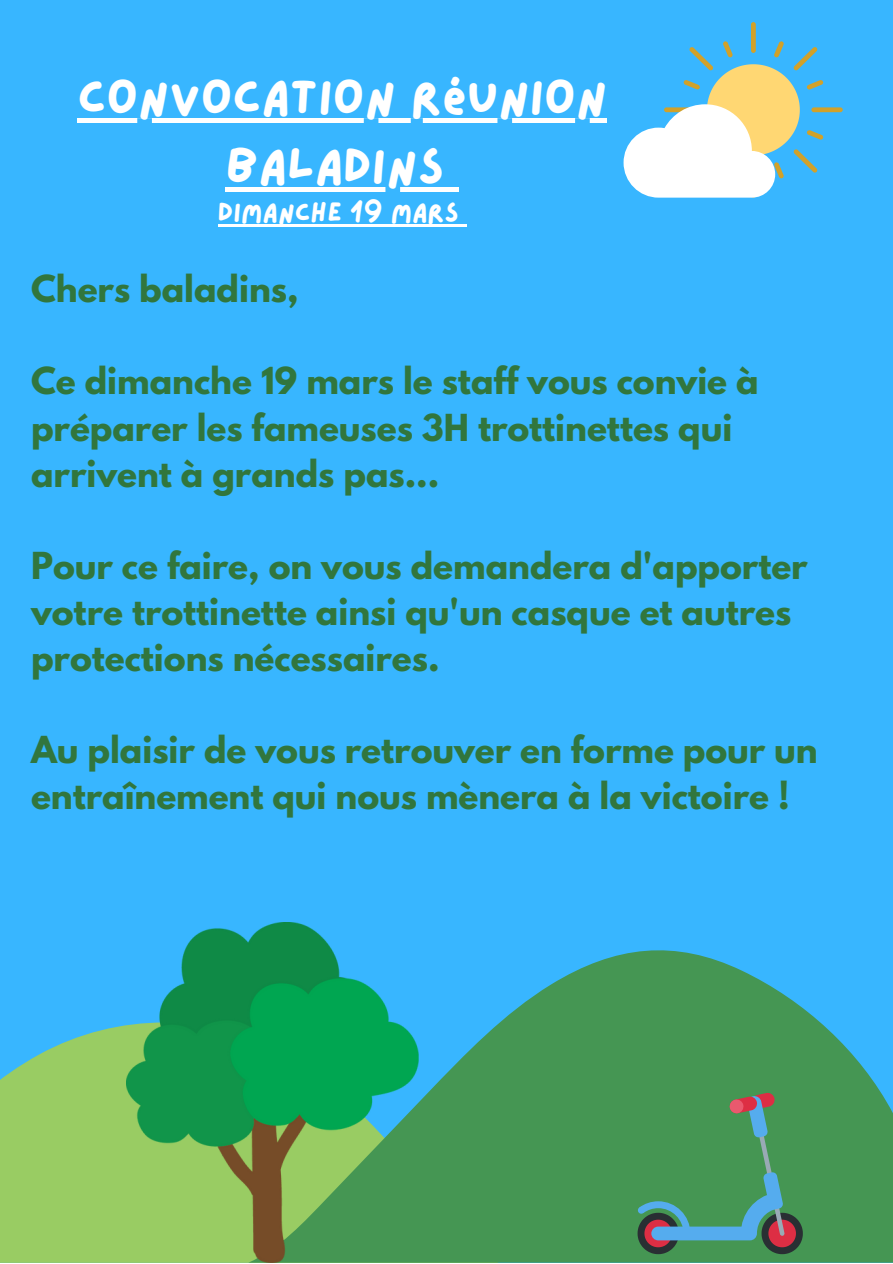
<style>
.page{position:relative;width:893px;height:1264px;background:#fff}
.page>*{position:absolute;margin:0;border:0;box-sizing:border-box;transform-origin:0 0}
.t1{font:49.2px/68.6px "Lazydog";color:#fff;text-align:center}
.t2{font:700 33px/46px "League Spartan";color:#31763d}
.t3{font:26.7px "Lazydog";color:#fff}
</style>
<div class="page">
<div style="left:0;top:0;width:892px;height:1262px;background:#38b6ff"></div>
<svg style="left:0;top:1025px;width:126px;height:237px;background:#8fc971"></svg>
<svg style="left:418px;top:950px;width:474px;height:312px;fill:#459653"></svg>
<img style="left:126px;top:922px;width:292px;height:340px">
<svg style="left:637px;top:1092px;width:165px;height:162px;background:#4e8e64"></svg>
<svg style="left:623px;top:22px;width:219px;height:176px"></svg>
<hr style="left:77px;top:119px;width:530px;height:4px;background:#fff">
<div style="left:226px;top:187px;width:218px;height:5px;background:#fff"></div>
<div style="left:444px;top:187px;width:15px;height:5px;background:#fff"></div>
<hr style="left:218px;top:225px;width:241px;height:2px;background:#fff">
<svg style="left:459px;top:225px;width:8px;height:2px"></svg>
<h1 class="t1" style="left:77px;top:65px;width:531px">CONVOCATION RÉUNION<br>BALADINS</h1>
<p class="t3" style="left:218px;top:200px;width:242px">DIMANCHE 19 MARS</p>
<p class="t2" style="left:31px;top:270px;width:269px">Chers baladins,</p>
<p class="t2" style="left:31px;top:362px;width:729px">Ce dimanche 19 mars le staff vous convie à préparer les fameuses 3H trottinettes qui arrivent à grands pas...</p>
<p class="t2" style="left:31px;top:547px;width:778px">Pour ce faire, on vous demandera d'apporter votre trottinette ainsi qu'un casque et autres protections nécessaires.</p>
<p class="t2" style="left:31px;top:731px;width:788px">Au plaisir de vous retrouver en forme pour un entraînement qui nous mènera à la victoire !</p>
</div>
